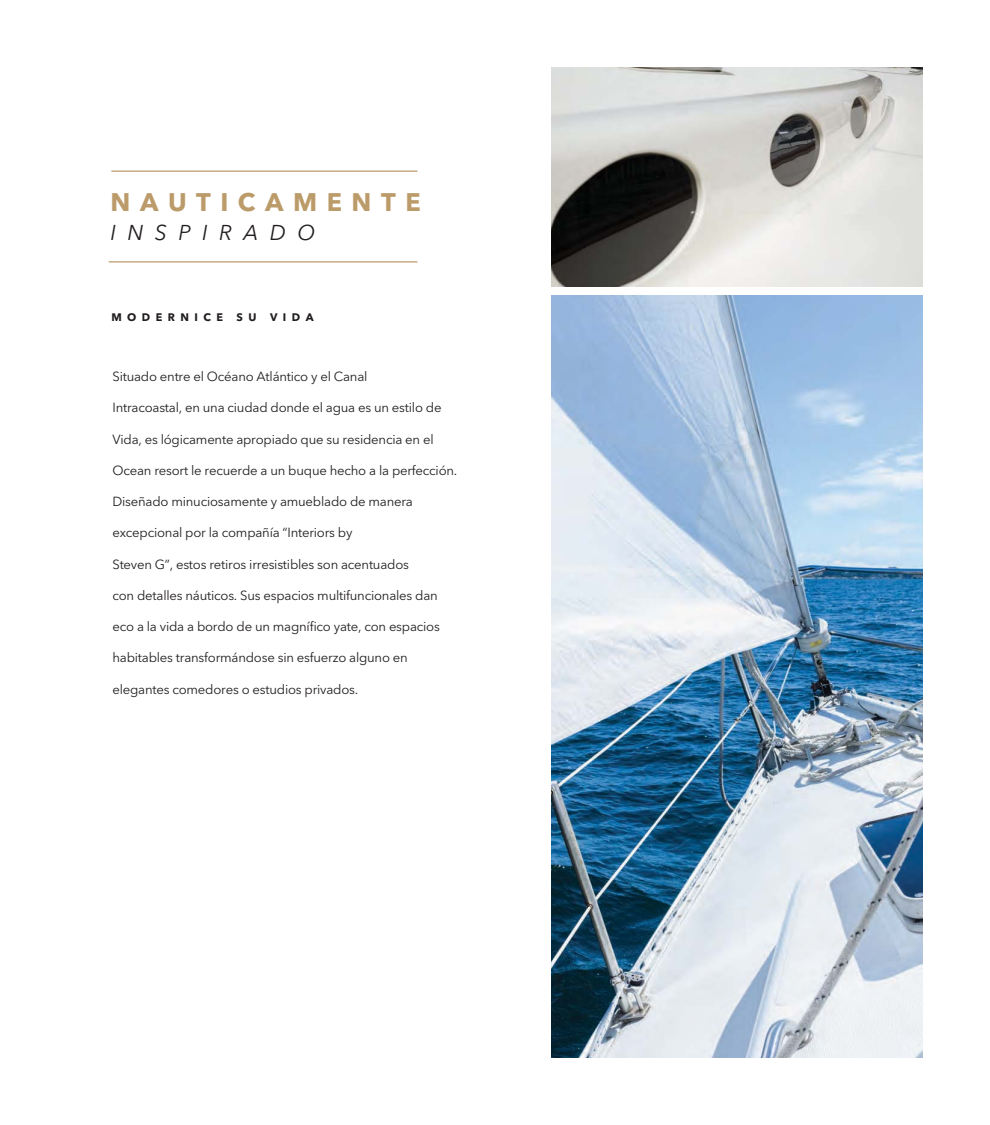
<style>
.page{position:relative;width:990px;height:1125px;background:#fff}
.page>*{position:absolute;margin:0;border:0;box-sizing:border-box;transform-origin:0 0}
.t1{font:700 25.25px "Avenir Next LT Pro";letter-spacing:.38em;color:#bc9b6a}
.t2{font:italic 21.38px "Avenir Next LT Pro";letter-spacing:.535em;color:#221e1f}
.t3{font:13.12px "Avenir Next LT Pro";letter-spacing:-.015em;color:#221e1f}
.t4{font:700 10.88px "Avenir Next LT Pro";letter-spacing:.5em;color:#221e1f}
</style>
<div class="page">
<img style="left:551px;top:295px;width:371px;height:763px">
<hr style="left:111px;top:171px;width:306px;height:1px;background:#bc9b6a">
<hr style="left:109px;top:261px;width:308px;height:2px;background:#bc9b6a">
<img style="left:551px;top:68px;width:371px;height:218px">
<h1 class="t1" style="left:111px;top:191px;width:312px">NAUTICAMENTE</h1>
<h2 class="t2" style="left:111px;top:220px;width:206px">INSPIRADO</h2>
<p class="t4" style="left:111px;top:312px;width:113px">MODERNICE</p>
<p class="t4" style="left:237px;top:312px;width:21px">S U</p>
<p class="t4" style="left:270px;top:312px;width:45px">VIDA</p>
<p class="t3" style="left:112px;top:371px;width:256px">Situado entre el Océano Atlántico y el Canal</p>
<p class="t3" style="left:112px;top:403px;width:331px">Intracoastal, en una ciudad donde el agua es un estilo de</p>
<p class="t3" style="left:112px;top:434px;width:323px">Vida, es lógicamente apropiado que su residencia en el</p>
<p class="t3" style="left:112px;top:465px;width:346px">Ocean resort le recuerde a un buque hecho a la perfección.</p>
<p class="t3" style="left:112px;top:496px;width:302px">Diseñado minuciosamente y amueblado de manera</p>
<p class="t3" style="left:112px;top:528px;width:242px">excepcional por la compañía “Interiors by</p>
<p class="t3" style="left:112px;top:559px;width:298px">Steven G”, estos retiros irresistibles son acentuados</p>
<p class="t3" style="left:112px;top:590px;width:327px">con detalles náuticos. Sus espacios multifuncionales dan</p>
<p class="t3" style="left:112px;top:621px;width:329px">eco a la vida a bordo de un magnífico yate, con espacios</p>
<p class="t3" style="left:112px;top:653px;width:297px">habitables transformándose sin esfuerzo alguno en</p>
<p class="t3" style="left:112px;top:684px;width:247px">elegantes comedores o estudios privados.</p>
</div>
